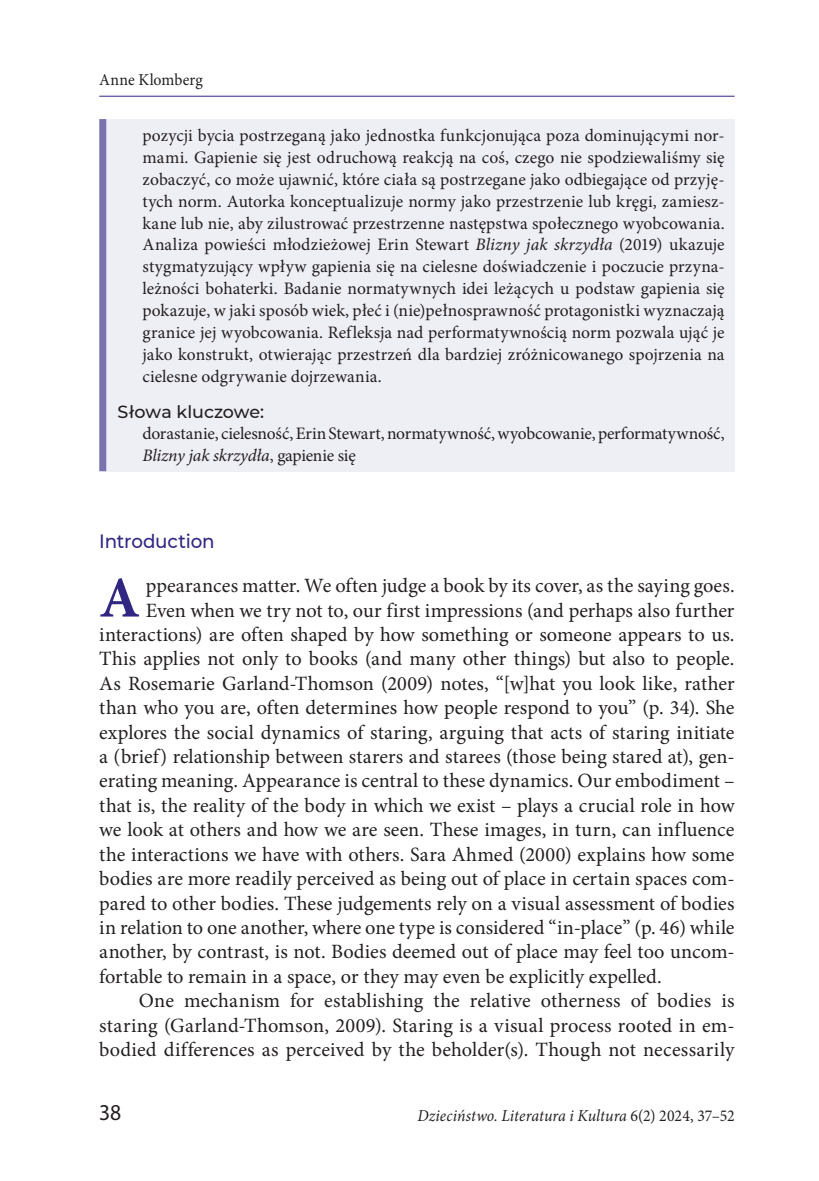
<style>
.page{position:relative;width:819px;height:1181px;background:#fff}
.page>*{position:absolute;margin:0;border:0;box-sizing:border-box;transform-origin:0 0}
.tekst_ini_ang{font:700 57.93px "Minion Pro";color:#312783}
.t1{font:22.75px "Myriad Pro";color:#231f20;scale:.95 1}
.tekst_ini_ang-2{font:20.3px "Minion Pro";letter-spacing:.005em;color:#231f20}
.tekst_angielski{font:20.3px/24.5px "Minion Pro";letter-spacing:.01em;color:#231f20;text-align:justify}
.tyt2{font:500 19.25px "Montserrat";letter-spacing:-.01em;color:#312783;scale:.95 1}
.abstrakt{font:17.5px/21.9px "Minion Pro";letter-spacing:.01em;color:#231f20;text-align:justify}
.abstrakt_slowa{font:17.5px/21.9px "Minion Pro";letter-spacing:-.005em;color:#231f20}
.tyt_abstrakt{font:500 17.5px "Montserrat";color:#231f20}
.t2{font:italic 16.62px "Minion Pro";letter-spacing:.005em;color:#231f20;scale:.95 1}
.t3{font:16.62px "Minion Pro";letter-spacing:.02em;color:#231f20;scale:.95 1}
.s1{font-style:italic}
.s2{font-style:normal}
</style>
<div class="page">
<hr style="left:99px;top:96px;width:635px;height:1px;background:#312783">
<div style="left:103px;top:119px;width:631px;height:352px;background:#eeeef5"></div>
<div style="left:99px;top:119px;width:7px;height:352px;background:#7972af"></div>
<p class="t3" style="left:99px;top:69px;width:110px">Anne Klomberg</p>
<p class="abstrakt" style="left:142px;top:124px;width:583px">pozycji bycia postrzeganą jako jednostka funkcjonująca poza dominującymi nor&shy;mami. Gapienie się jest odruchową reakcją na coś, czego nie spodziewaliśmy się zobaczyć, co może ujawnić, które ciała są postrzegane jako odbiegające od przyję&shy;tych norm. Autorka konceptualizuje normy jako przestrzenie lub kręgi, zamiesz&shy;kane lub nie, aby zilustrować przestrzenne następstwa społecznego wyobcowania.<br>Analiza powieści młodzieżowej Erin Stewart <span class="s1">Blizny jak skrzydła</span> (2019) ukazuje stygmatyzujący wpływ gapienia się na cielesne doświadczenie i poczucie przyna&shy;leżności bohaterki. Badanie normatywnych idei leżących u podstaw gapienia się pokazuje, w jaki sposób wiek, płeć i (nie)pełnosprawność protagonistki wyznaczają granice jej wyobcowania. Refleksja nad performatywnością norm pozwala ująć je jako konstrukt, otwierając przestrzeń dla bardziej zróżnicowanego spojrzenia na cielesne odgrywanie dojrzewania.</p>
<p class="tyt_abstrakt" style="left:118px;top:399px;width:148px">Słowa kluczowe:</p>
<p class="abstrakt_slowa" style="left:142px;top:423px;width:583px">dorastanie, cielesność, Erin Stewart, normatywność, wyobcowanie, performatywność,<br><span class="s1">Blizny jak skrzydła</span>, gapienie się</p>
<p class="tyt2" style="left:99px;top:527px;width:123px">Introduction</p>
<p class="tekst_ini_ang" style="left:99px;top:557px;width:42px">A</p>
<p class="tekst_ini_ang-2" style="left:146px;top:572px;width:590px">ppearances matter. We often judge a book by its cover, as the saying goes.</p>
<p class="tekst_ini_ang-2" style="left:146px;top:596px;width:590px">Even when we try not to, our first impressions (and perhaps also further</p>
<p class="tekst_ini_ang-2" style="left:99px;top:621px;width:636px">interactions) are often shaped by how something or someone appears to us.</p>
<p class="tekst_ini_ang-2" style="left:99px;top:645px;width:636px">This applies not only to books (and many other things) but also to people.</p>
<p class="tekst_ini_ang-2" style="left:99px;top:670px;width:636px">As Rosemarie Garland-Thomson (2009) notes, “[w]hat you look like, rather</p>
<p class="tekst_ini_ang-2" style="left:99px;top:694px;width:636px">than who you are, often determines how people respond to you” (p. 34). She</p>
<p class="tekst_ini_ang-2" style="left:99px;top:718px;width:636px">explores the social dynamics of staring, arguing that acts of staring initiate</p>
<p class="tekst_ini_ang-2" style="left:99px;top:743px;width:636px">a (brief) relationship between starers and starees (those being stared at), gen-</p>
<p class="tekst_ini_ang-2" style="left:99px;top:767px;width:636px">erating meaning. Appearance is central to these dynamics. Our embodiment –</p>
<p class="tekst_ini_ang-2" style="left:99px;top:792px;width:636px">that is, the reality of the body in which we exist – plays a crucial role in how</p>
<p class="tekst_ini_ang-2" style="left:99px;top:816px;width:636px">we look at others and how we are seen. These images, in turn, can influence</p>
<p class="tekst_ini_ang-2" style="left:99px;top:840px;width:636px">the interactions we have with others. Sara Ahmed (2000) explains how some</p>
<p class="tekst_ini_ang-2" style="left:99px;top:865px;width:636px">bodies are more readily perceived as being out of place in certain spaces com-</p>
<p class="tekst_ini_ang-2" style="left:99px;top:889px;width:636px">pared to other bodies. These judgements rely on a visual assessment of bodies</p>
<p class="tekst_ini_ang-2" style="left:99px;top:914px;width:636px">in relation to one another, where one type is considered “in-place” (p. 46) while</p>
<p class="tekst_ini_ang-2" style="left:99px;top:938px;width:636px">another, by contrast, is not. Bodies deemed out of place may feel too uncom-</p>
<p class="tekst_ini_ang-2" style="left:99px;top:962px;width:564px">fortable to remain in a space, or they may even be explicitly expelled.</p>
<p class="tekst_angielski" style="left:99px;top:988px;width:636px;text-indent:40px">One mechanism for establishing the relative otherness of bodies is staring (Garland-Thomson, 2009). Staring is a visual process rooted in em&shy;bodied differences as perceived by the beholder(s). Though not necessarily</p>
<p class="t1" style="left:99px;top:1098px;width:25px">38</p>
<p class="t2" style="left:417px;top:1104px;width:335px">Dzieciństwo. Literatura i Kultura <span class="s2">6(2) 2024, 37–52</span></p>
</div>
